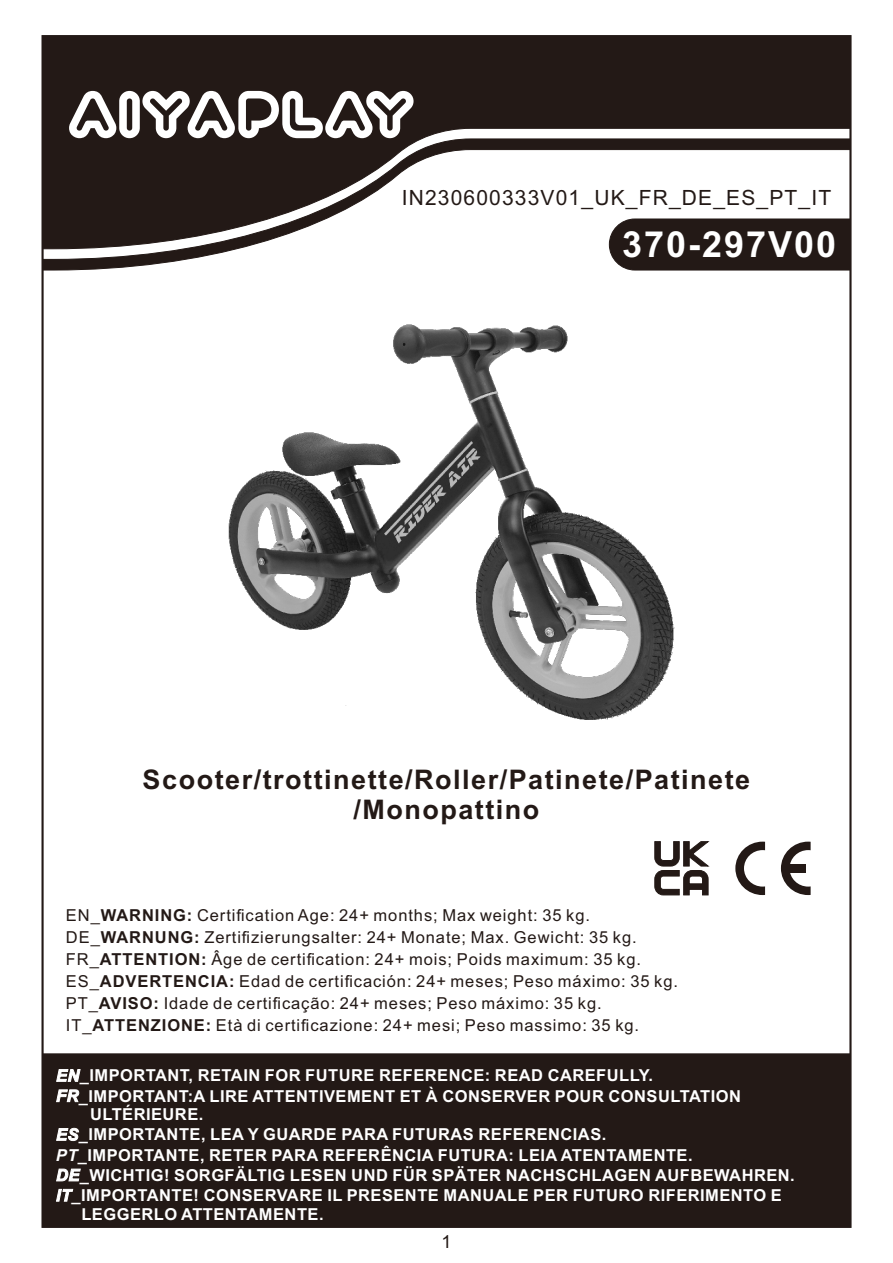
<style>
.page{position:relative;width:893px;height:1263px;background:#fff}
.page>*{position:absolute;margin:0;border:0;box-sizing:border-box;transform-origin:0 0}
.t1{font:700 36px "Arial";letter-spacing:.055em;color:#fff}
.t2{font:700 27px/30.2px "Arial";letter-spacing:.055em;color:#231916;text-align:center}
.t3{font:21px "Arial";letter-spacing:.055em;color:#231916}
.t4{font:18px "Arial";color:#231916}
.t5{font:700 16.5px/20.2px "Arial";letter-spacing:.03em;color:#fff}
.t6{font:16.5px/22px "Arial";letter-spacing:.055em;color:#231916}
.s1{font-weight:700}
.s2{font-style:italic}
</style>
<div class="page">
<svg style="left:735px;top:842px;width:30px;height:53px"></svg>
<svg style="left:781px;top:842px;width:30px;height:53px"></svg>
<div style="left:786px;top:864px;width:20px;height:9px;background:#231916"></div>
<svg style="left:654px;top:841px;width:56px;height:54px"></svg>
<div style="left:42px;top:1053px;width:809px;height:175px;background:#231916"></div>
<svg style="left:42px;top:35px;width:809px;height:103px;background:#2f2623"></svg>
<svg style="left:42px;top:138px;width:809px;height:133px"></svg>
<svg style="left:69px;top:91px;width:345px;height:47px"></svg>
<img style="left:228px;top:324px;width:447px;height:396px">
<p class="t3" style="left:402px;top:190px;width:431px">IN230600333V01_UK_FR_DE_ES_PT_IT</p>
<h1 class="t1" style="left:622px;top:231px;width:216px">370-297V00</h1>
<h2 class="t2" style="left:143px;top:767px;width:609px">Scooter/trottinette/Roller/Patinete/Patinete /Monopattino</h2>
<p class="t6" style="left:66px;top:905px;width:614px">EN_<span class="s1">WARNING:</span> Certification Age: 24+ months; Max weight: 35 kg.<br>DE_<span class="s1">WARNUNG:</span> Zertifizierungsalter: 24+ Monate; Max. Gewicht: 35 kg.<br>FR_<span class="s1">ATTENTION:</span> Âge de certification: 24+ mois; Poids maximum: 35 kg.<br>ES_<span class="s1">ADVERTENCIA:</span> Edad de certificación: 24+ meses; Peso máximo: 35 kg.<br>PT_<span class="s1">AVISO:</span> Idade de certificação: 24+ meses; Peso máximo: 35 kg.<br>IT_<span class="s1">ATTENZIONE:</span> Età di certificazione: 24+ mesi; Peso massimo: 35 kg.</p>
<p class="t5" style="left:56px;top:1067px;width:686px"><span class="s2">EN_</span>IMPORTANT, RETAIN FOR FUTURE REFERENCE: READ CAREFULLY.<br><span class="s2">FR_</span>IMPORTANT:A LIRE ATTENTIVEMENT ET À CONSERVER POUR CONSULTATION</p>
<p class="t5" style="left:56px;top:1106px;width:740px;text-indent:34px">ULTÉRIEURE.<br><span class="s2">ES_</span>IMPORTANTE, LEA Y GUARDE PARA FUTURAS REFERENCIAS.<br><span class="s2">PT_</span>IMPORTANTE, RETER PARA REFERÊNCIA FUTURA: LEIA ATENTAMENTE.<br><span class="s2">DE_</span>WICHTIG! SORGFÄLTIG LESEN UND FÜR SPÄTER NACHSCHLAGEN AUFBEWAHREN.<br><span class="s2">IT_</span>IMPORTANTE! CONSERVARE IL PRESENTE MANUALE PER FUTURO RIFERIMENTO E</p>
<p class="t5" style="left:81px;top:1205px;width:244px">LEGGERLO ATTENTAMENTE.</p>
<p class="t4" style="left:441px;top:1235px;width:12px">1</p>
</div>
